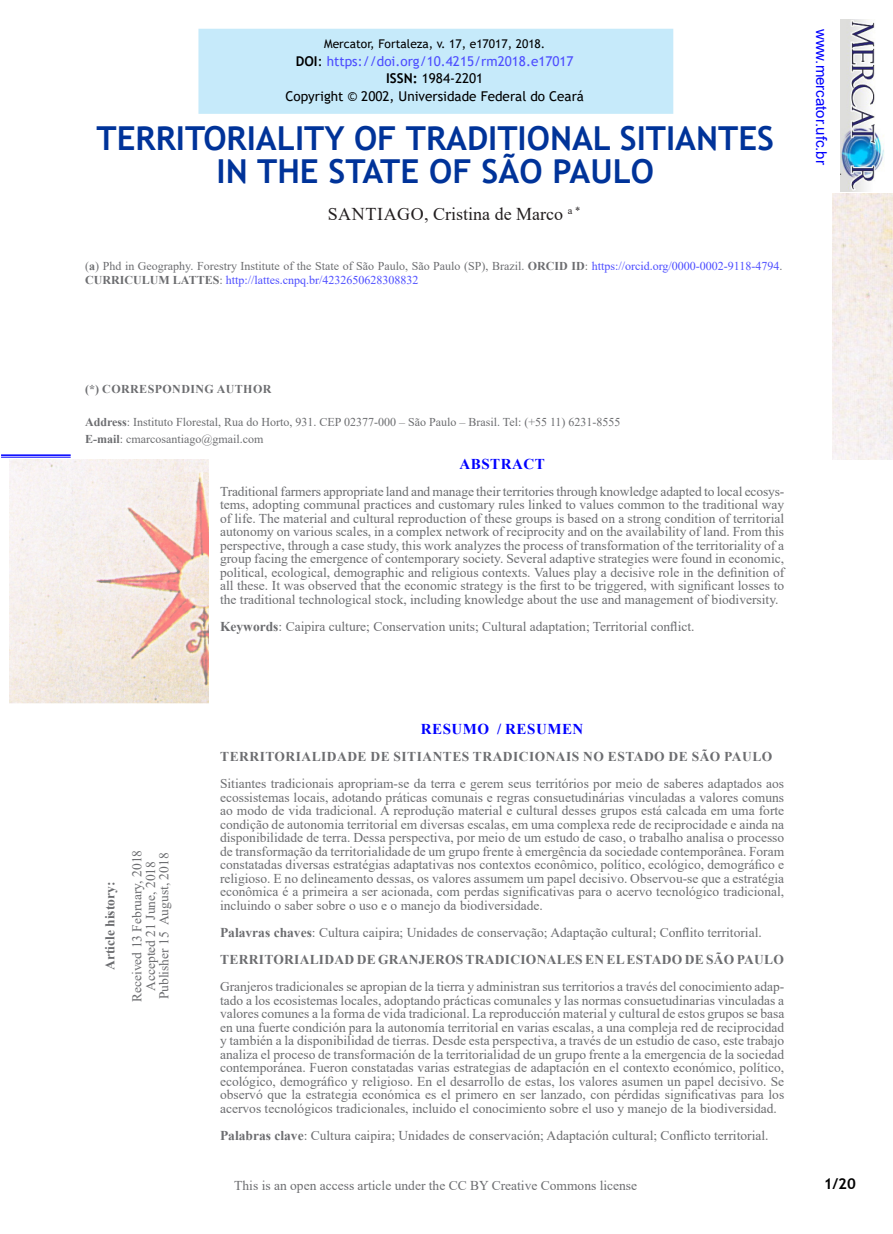
<style>
.page{position:relative;width:893px;height:1234px;background:#fff}
.page>*{position:absolute;margin:0;border:0;box-sizing:border-box;transform-origin:0 0}
.TÍTULO{font:700 33px/33px "Trebuchet MS";color:#039;text-align:center}
.t1{font:18px "Times New Roman";color:#231f20}
.t2{font:700 15px "Times New Roman";letter-spacing:.035em;color:#00f}
.t3{font:15px "Arial";color:#00f}
.t4{font:700 15px "Trebuchet MS";color:#000}
.RESUMO{font:13.5px/13.5px "Times New Roman";color:#6c6d70;text-align:justify}
.RESUMO-2{font:700 13.5px "Times New Roman";letter-spacing:.02em;color:#6c6d70}
.t5{font:13.5px/17.5px "Trebuchet MS";color:#000;text-align:center}
.RESUMO-3{font:700 13.5px "Times New Roman";color:#6c6d70}
.Informação_Autores{font:12px/14.4px "Times New Roman";color:#6c6d70}
.t6{font:12px "Trebuchet MS";color:#000}
.Informação_Autores-2{font:700 12px "Times New Roman";letter-spacing:.035em;color:#6c6d70}
.s1{font-weight:700}
.s2{color:#4d4dff}
</style>
<div class="page">
<img style="left:840px;top:19px;width:44px;height:172px">
<img style="left:10px;top:459px;width:198px;height:244px">
<hr style="left:1px;top:454px;width:70px;height:2px;background:#00f">
<hr style="left:1px;top:457px;width:70px;height:1px;background:#00f">
<div style="left:198px;top:29px;width:475px;height:85px;background:#c6eafa"></div>
<img style="left:833px;top:194px;width:60px;height:265px">
<p class="t6" style="left:324px;top:36px;width:223px">Mercator, Fortaleza, v. 17, e17017, 2018.</p>
<p class="t5" style="left:285px;top:52px;width:300px"><span class="s1">DOI</span>: <span class="s2">https://doi.org/10.4215/rm2018.e17017<br></span><span class="s1">ISSN:</span> 1984-2201<br>Copyright © 2002, Universidade Federal do Ceará</p>
<p class="TÍTULO" style="left:97px;top:122px;width:679px">TERRITORIALITY OF TRADITIONAL SITIANTES<br>IN THE STATE OF SÃO PAULO</p>
<p class="t1" style="left:328px;top:201px;width:254px">SANTIAGO, Cristina de Marco <sup>a</sup> <sup>*</sup></p>
<p class="Informação_Autores" style="left:85px;top:258px;width:699px">(<span class="s1">a</span>) Phd in Geography. Forestry Institute of the State of São Paulo, São Paulo (SP), Brazil. <span class="s1">ORCID ID</span>: <span class="s2">https://orcid.org/0000-0002-9118-4794</span>.<br><span class="s1">CURRICULUM LATTES</span>: <span class="s2">http://lattes.cnpq.br/4232650628308832</span></p>
<p class="t3" style="left:832px;top:29px;width:138px;rotate:90deg">www.mercator.ufc.br</p>
<p class="Informação_Autores-2" style="left:85px;top:380px;width:188px">(*) CORRESPONDING AUTHOR</p>
<p class="Informação_Autores" style="left:85px;top:414px;width:537px"><span class="s1">Address</span>: Instituto Florestal, Rua do Horto, 931. CEP 02377-000 – São Paulo – Brasil. Tel: (+55 11) 6231-8555</p>
<p class="Informação_Autores" style="left:85px;top:431px;width:180px"><span class="s1">E-mail</span>: cmarcosantiago@gmail.com</p>
<p class="RESUMO-3" style="left:100px;top:969px;width:90px;rotate:-90deg">Article history:</p>
<p class="RESUMO" style="left:130px;top:1001px;width:154px;rotate:-90deg">Received 13 February, 2018</p>
<p class="RESUMO" style="left:143px;top:990px;width:131px;rotate:-90deg">Accepted 21 June, 2018</p>
<p class="RESUMO" style="left:157px;top:999px;width:148px;rotate:-90deg">Publisher 15 August, 2018</p>
<p class="t2" style="left:459px;top:452px;width:87px">ABSTRACT</p>
<p class="RESUMO" style="left:220px;top:484px;width:566px">Traditional farmers appropriate land and manage their territories through knowledge adapted to local ecosys&shy;tems, adopting communal practices and customary rules linked to values common to the traditional way of life. The material and cultural reproduction of these groups is based on a strong condition of territorial autonomy on various scales, in a complex network of reciprocity and on the availability of land. From this perspective, through a case study, this work analyzes the process of transformation of the territoriality of a group facing the emergence of contemporary society. Several adaptive strategies were found in economic, political, ecological, demographic and religious contexts. Values play a decisive role in the definition of all these. It was observed that the economic strategy is the first to be triggered, with significant losses to the traditional technological stock, including knowledge about the use and management of biodiversity.</p>
<p class="RESUMO" style="left:220px;top:619px;width:476px"><span class="s1">Keywords</span>: Caipira culture; Conservation units; Cultural adaptation; Territorial conflict.</p>
<p class="t2" style="left:421px;top:718px;width:164px">RESUMO / RESUMEN</p>
<p class="RESUMO-2" style="left:220px;top:747px;width:554px">TERRITORIALIDADE DE SITIANTES TRADICIONAIS NO ESTADO DE SÃO PAULO</p>
<p class="RESUMO" style="left:220px;top:776px;width:566px">Sitiantes tradicionais apropriam-se da terra e gerem seus territórios por meio de saberes adaptados aos ecossistemas locais, adotando práticas comunais e regras consuetudinárias vinculadas a valores comuns ao modo de vida tradicional. A reprodução material e cultural desses grupos está calcada em uma forte condição de autonomia territorial em diversas escalas, em uma complexa rede de reciprocidade e ainda na disponibilidade de terra. Dessa perspectiva, por meio de um estudo de caso, o trabalho analisa o processo de transformação da territorialidade de um grupo frente à emergência da sociedade contemporânea. Foram constatadas diversas estratégias adaptativas nos contextos econômico, político, ecológico, demográfico e religioso. E no delineamento dessas, os valores assumem um papel decisivo. Observou-se que a estratégia econômica é a primeira a ser acionada, com perdas significativas para o acervo tecnológico tradicional, incluindo o saber sobre o uso e o manejo da biodiversidade.</p>
<p class="RESUMO" style="left:220px;top:925px;width:543px"><span class="s1">Palavras chaves</span>: Cultura caipira; Unidades de conservação; Adaptação cultural; Conflito territorial.</p>
<p class="RESUMO-2" style="left:220px;top:949px;width:565px">TERRITORIALIDAD DE GRANJEROS TRADICIONALES EN EL ESTADO DE SÃO PAULO</p>
<p class="RESUMO" style="left:220px;top:979px;width:566px">Granjeros tradicionales se apropian de la tierra y administran sus territorios a través del conocimiento adap&shy;tado a los ecosistemas locales, adoptando prácticas comunales y las normas consuetudinarias vinculadas a valores comunes a la forma de vida tradicional. La reproducción material y cultural de estos grupos se basa en una fuerte condición para la autonomía territorial en varias escalas, a una compleja red de reciprocidad y también a la disponibilidad de tierras. Desde esta perspectiva, a través de un estudio de caso, este trabajo analiza el proceso de transformación de la territorialidad de un grupo frente a la emergencia de la sociedad contemporánea. Fueron constatadas varias estrategias de adaptación en el contexto económico, político, ecológico, demográfico y religioso. En el desarrollo de estas, los valores asumen un papel decisivo. Se observó que la estrategia económica es el primero en ser lanzado, con pérdidas significativas para los acervos tecnológicos tradicionales, incluido el conocimiento sobre el uso y manejo de la biodiversidad.</p>
<p class="RESUMO" style="left:220px;top:1127px;width:550px"><span class="s1">Palabras clave</span>: Cultura caipira; Unidades de conservación; Adaptación cultural; Conflicto territorial.</p>
<p class="RESUMO" style="left:234px;top:1177px;width:404px">This is an open access article under the CC BY Creative Commons license</p>
<p class="t4" style="left:824px;top:1173px;width:34px">1/20</p>
</div>
